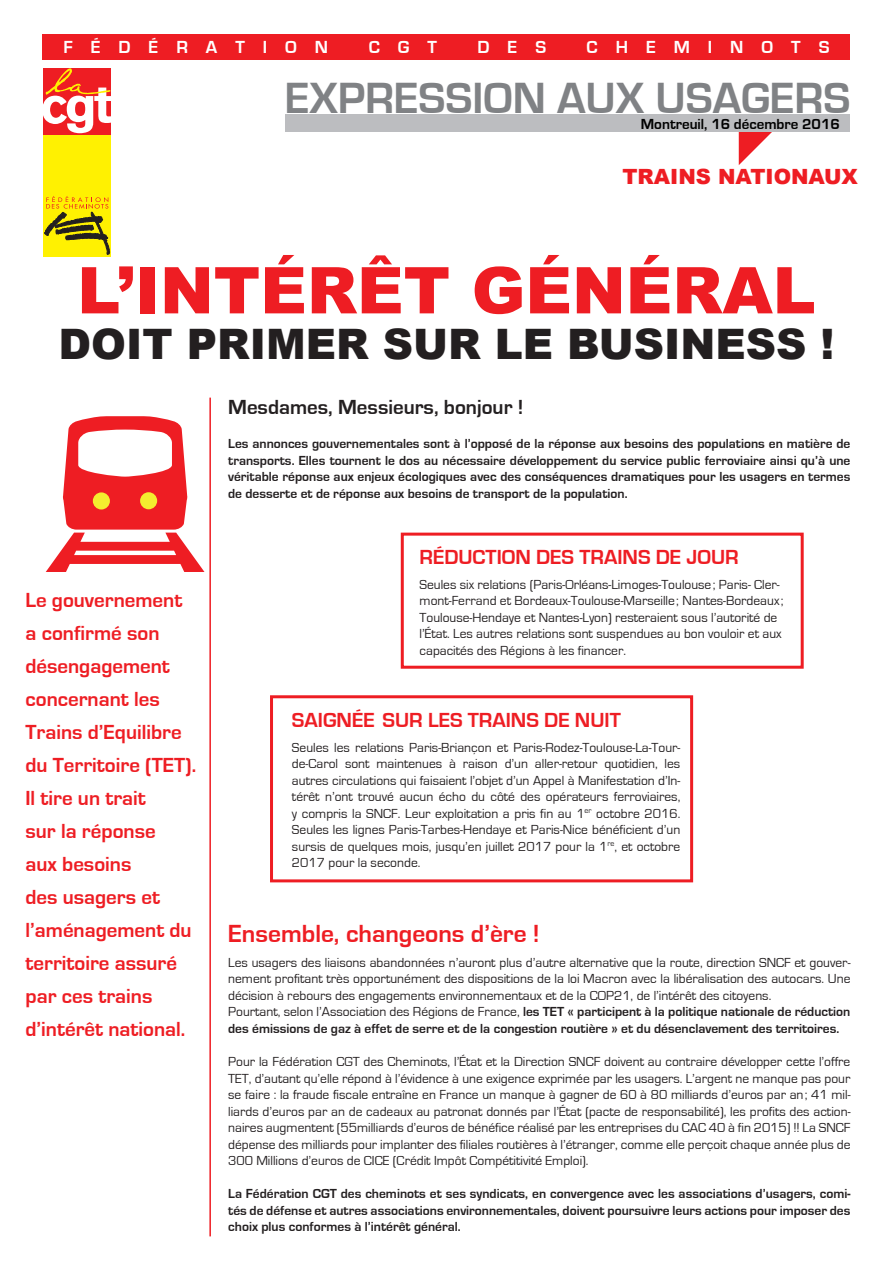
<style>
.page{position:relative;width:893px;height:1263px;background:#fff}
.page>*{position:absolute;margin:0;border:0;box-sizing:border-box;transform-origin:0 0}
.t1{font:900 64.5px "Arial";color:#ee1d23}
.t2{font:700 45px "Eurostile";color:#808285}
.t3{font:900 42px "Arial";color:#231f20}
.t4{font:700 25.5px "Eurostile";color:#ee1d23}
.t5{font:700 21px/33px "Eurostile";color:#ee1d23}
.t6{font:700 21px "Eurostile";color:#231f20}
.eurostile{font:900 21px "Arial";color:#ee1d23}
.t7{font:700 18px "Eurostile";letter-spacing:1em;color:#fff}
.t8{font:700 15px "Eurostile";color:#000}
.t9{font:13.5px/16.5px "Eurostile";color:#231f20;text-align:justify}
.t10{font:700 13.5px/16.5px "Eurostile";color:#231f20;text-align:justify}
.s1{font-weight:400}
</style>
<div class="page">
<div style="left:43px;top:34px;width:807px;height:26px;background:#ee1d23"></div>
<svg style="left:738px;top:132px;width:34px;height:33px"></svg>
<div style="left:43px;top:135px;width:67px;height:122px;background:#fff101"></div>
<div style="left:43px;top:68px;width:67px;height:67px;background:#ee1d23"></div>
<svg style="left:43px;top:68px;width:68px;height:65px"></svg>
<svg style="left:44px;top:196px;width:66px;height:59px"></svg>
<div style="left:285px;top:115px;width:565px;height:17px;background:#bcbdc0"></div>
<hr style="left:209px;top:398px;width:2px;height:838px;background:#ee1d23">
<svg style="left:45px;top:416px;width:165px;height:156px"></svg>
<div style="left:93px;top:492px;width:17px;height:17px;background:#f4ed2f;border-radius:50%"></div>
<div style="left:140px;top:492px;width:17px;height:17px;background:#f4ed2f;border-radius:50%"></div>
<div style="left:401px;top:533px;width:403px;height:136px;border:3px solid #ee1d23"></div>
<div style="left:270px;top:695px;width:423px;height:187px;border:3px solid #ee1d23"></div>
<p class="t7" style="left:63px;top:37px;width:266px">FÉDÉRATION</p>
<p class="t7" style="left:369px;top:37px;width:70px">CGT</p>
<p class="t7" style="left:477px;top:37px;width:70px">DES</p>
<p class="t7" style="left:587px;top:37px;width:244px">CHEMINOTS</p>
<p class="t2" style="left:285px;top:73px;width:567px">EXPRESSION AUX USAGERS</p>
<p class="t8" style="left:686px;top:115px;width:156px">Montreuil, janvier 2014</p>
<p class="eurostile" style="left:622px;top:165px;width:237px">TRAINS NATIONAUX</p>
<p class="t8" style="left:641px;top:116px;width:159px">Montreuil, 16 décembre</p>
<p class="t8" style="left:830px;top:116px;width:11px">6</p>
<p class="t1" style="left:77px;top:254px;width:740px">L’INTÉRÊT GÉNÉRAL</p>
<p class="t3" style="left:59px;top:320px;width:777px">DOIT PRIMER SUR LE BUSINESS !</p>
<p class="t5" style="left:26px;top:584px;width:172px">Le gouvernement a confirmé son désengagement concernant les<br>Trains d’Equilibre du Territoire (TET).<br>Il tire un trait<br>sur la réponse<br>aux besoins<br>des usagers et l’aménagement du territoire assuré par ces trains d’intérêt national.</p>
<p class="t6" style="left:228px;top:395px;width:297px">Mesdames, Messieurs, bonjour !</p>
<p class="t10" style="left:228px;top:436px;width:624px">Les annonces gouvernementales sont à l’opposé de la réponse aux besoins des populations en matière de transports. Elles tournent le dos au nécessaire développement du service public ferroviaire ainsi qu’à une véritable réponse aux enjeux écologiques avec des conséquences dramatiques pour les usagers en termes de desserte et de réponse aux besoins de transport de la population.</p>
<p class="t5" style="left:420px;top:541px;width:321px">RÉDUCTION DES TRAINS DE JOUR</p>
<p class="t9" style="left:420px;top:576px;width:365px;text-align:left">Seules six relations (Paris-Orléans-Limoges-Toulouse; Paris- Cler&shy;mont-Ferrand et Bordeaux-Toulouse-Marseille ; Nantes-Bordeaux ; Toulouse-Hendaye et Nantes-Lyon) resteraient sous l’autorité de l’État. Les autres relations sont suspendues au bon vouloir et aux capacités des Régions à les financer.</p>
<p class="t5" style="left:292px;top:704px;width:330px">SAIGNÉE SUR LES TRAINS DE NUIT</p>
<p class="t9" style="left:292px;top:739px;width:390px">Seules les relations Paris-Briançon et Paris-Rodez-Toulouse-La-Tour&shy;de-Carol sont maintenues à raison d’un aller-retour quotidien, les autres circulations qui faisaient l’objet d’un Appel à Manifestation d’In&shy;térêt n’ont trouvé aucun écho du côté des opérateurs ferroviaires, y compris la SNCF. Leur exploitation a pris fin au 1<sup>er</sup> octobre 2016.<br>Seules les lignes Paris-Tarbes-Hendaye et Paris-Nice bénéficient d’un sursis de quelques mois, jusqu’en juillet 2017 pour la 1<sup>re</sup>, et octobre 2017 pour la seconde.</p>
<p class="t4" style="left:228px;top:920px;width:313px">Ensemble, changeons d’ère !</p>
<p class="t9" style="left:228px;top:954px;width:624px">Les usagers des liaisons abandonnées n’auront plus d’autre alternative que la route, direction SNCF et gouver&shy;nement profitant très opportunément des dispositions de la loi Macron avec la libéralisation des autocars. Une décision à rebours des engagements environnementaux et de la COP21, de l’intérêt des citoyens.</p>
<p class="t10" style="left:228px;top:1004px;width:624px"><span class="s1">Pourtant, selon l’Association des Régions de France,</span> les TET « participent à la politique nationale de réduction des émissions de gaz à effet de serre et de la congestion routière » et du désenclavement des territoires.</p>
<p class="t9" style="left:228px;top:1053px;width:624px">Pour la Fédération CGT des Cheminots, l’État et la Direction SNCF doivent au contraire développer cette l’offre TET, d’autant qu’elle répond à l’évidence à une exigence exprimée par les usagers. L’argent ne manque pas pour se faire : la fraude fiscale entraîne en France un manque à gagner de 60 à 80 milliards d’euros par an; 41 mil&shy;liards d’euros par an de cadeaux au patronat donnés par l’État (pacte de responsabilité), les profits des action&shy;naires augmentent (55milliards d’euros de bénéfice réalisé par les entreprises du CAC 40 à fin 2015) !! La SNCF dépense des milliards pour implanter des filiales routières à l’étranger, comme elle perçoit chaque année plus de 300 Millions d’euros de CICE (Crédit Impôt Compétitivité Emploi).</p>
<p class="t10" style="left:228px;top:1185px;width:624px">La Fédération CGT des cheminots et ses syndicats, en convergence avec les associations d’usagers, comi&shy;tés de défense et autres associations environnementales, doivent poursuivre leurs actions pour imposer des choix plus conformes à l’intérêt général.</p>
</div>
